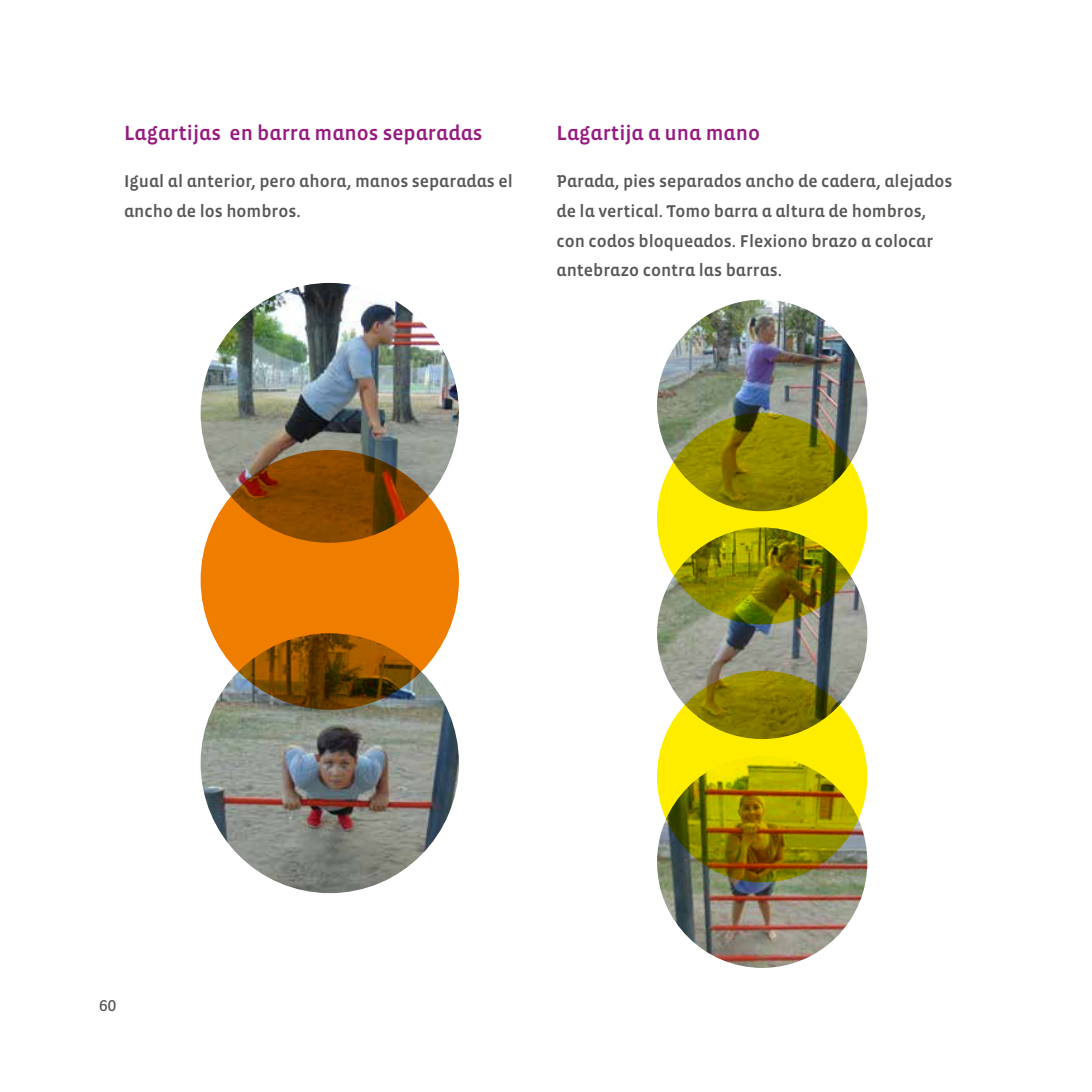
<style>
.page{position:relative;width:1092px;height:1092px;background:#fff}
.page>*{position:absolute;margin:0;border:0;box-sizing:border-box;transform-origin:0 0}
.t1{font:21px "Vista Sans Alt Med";color:#951b81}
.t2{font:17.5px/29.8px "Vista Sans Alt Med";color:#575756}
.t3{font:15.75px "Ronnia";color:#575756}
</style>
<div class="page">
<img style="left:201px;top:283px;width:258px;height:259px">
<img style="left:201px;top:633px;width:258px;height:260px">
<svg style="left:201px;top:450px;width:258px;height:259px;background:#bd6300"></svg>
<img style="left:657px;top:299px;width:210px;height:209px">
<img style="left:657px;top:529px;width:210px;height:210px">
<img style="left:657px;top:756px;width:210px;height:211px">
<svg style="left:657px;top:413px;width:210px;height:211px;background:#a59b00"></svg>
<svg style="left:657px;top:670px;width:210px;height:212px;background:#ae9d01"></svg>
<p class="t1" style="left:124px;top:122px;width:360px">Lagartijas en barra manos separadas</p>
<p class="t2" style="left:124px;top:167px;width:390px">Igual al anterior, pero ahora, manos separadas el ancho de los hombros.</p>
<p class="t1" style="left:556px;top:122px;width:205px">Lagartija a una mano</p>
<p class="t2" style="left:556px;top:167px;width:397px">Parada, pies separados ancho de cadera, alejados de la vertical. Tomo barra a altura de hombros, con codos bloqueados. Flexiono brazo a colocar antebrazo contra las barras.</p>
<p class="t3" style="left:99px;top:995px;width:19px">60</p>
</div>
